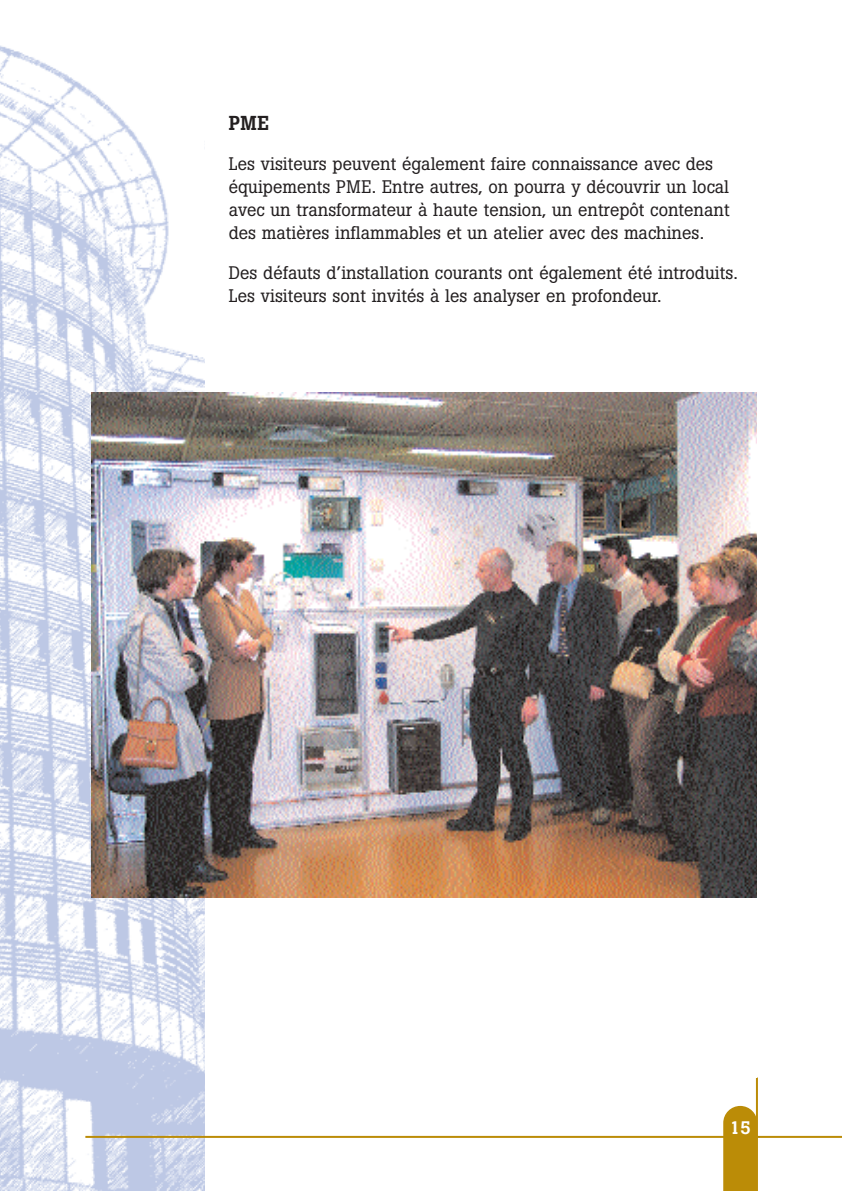
<style>
.page{position:relative;width:842px;height:1191px;background:#fff}
.page>*{position:absolute;margin:0;border:0;box-sizing:border-box;transform-origin:0 0}
.t1{font:500 20px "Boton";color:#231f20}
.t2{font:18px/23px "Boton";color:#231f20}
.t3{font:500 18px "Boton";color:#fff}
</style>
<div class="page">
<svg style="left:723px;top:1106px;width:33px;height:85px;background:#be9112"></svg>
<img style="left:0;top:45px;width:204px;height:1146px">
<hr style="left:85px;top:1135px;width:757px;height:2px;background:#bb8c07">
<hr style="left:756px;top:1077px;width:2px;height:114px;background:#bb8c07">
<img style="left:92px;top:392px;width:665px;height:505px">
<p class="t1" style="left:229px;top:115px;width:42px">PME</p>
<p class="t2" style="left:229px;top:153px;width:502px">Les visiteurs peuvent également faire connaissance avec des équipements PME. Entre autres, on pourra y découvrir un local avec un transformateur à haute tension, un entrepôt contenant des matières inflammables et un atelier avec des machines.</p>
<p class="t2" style="left:229px;top:262px;width:511px">Des défauts d’installation courants ont également été introduits.<br>Les visiteurs sont invités à les analyser en profondeur.</p>
<p class="t3" style="left:729px;top:1121px;width:23px">15</p>
</div>
